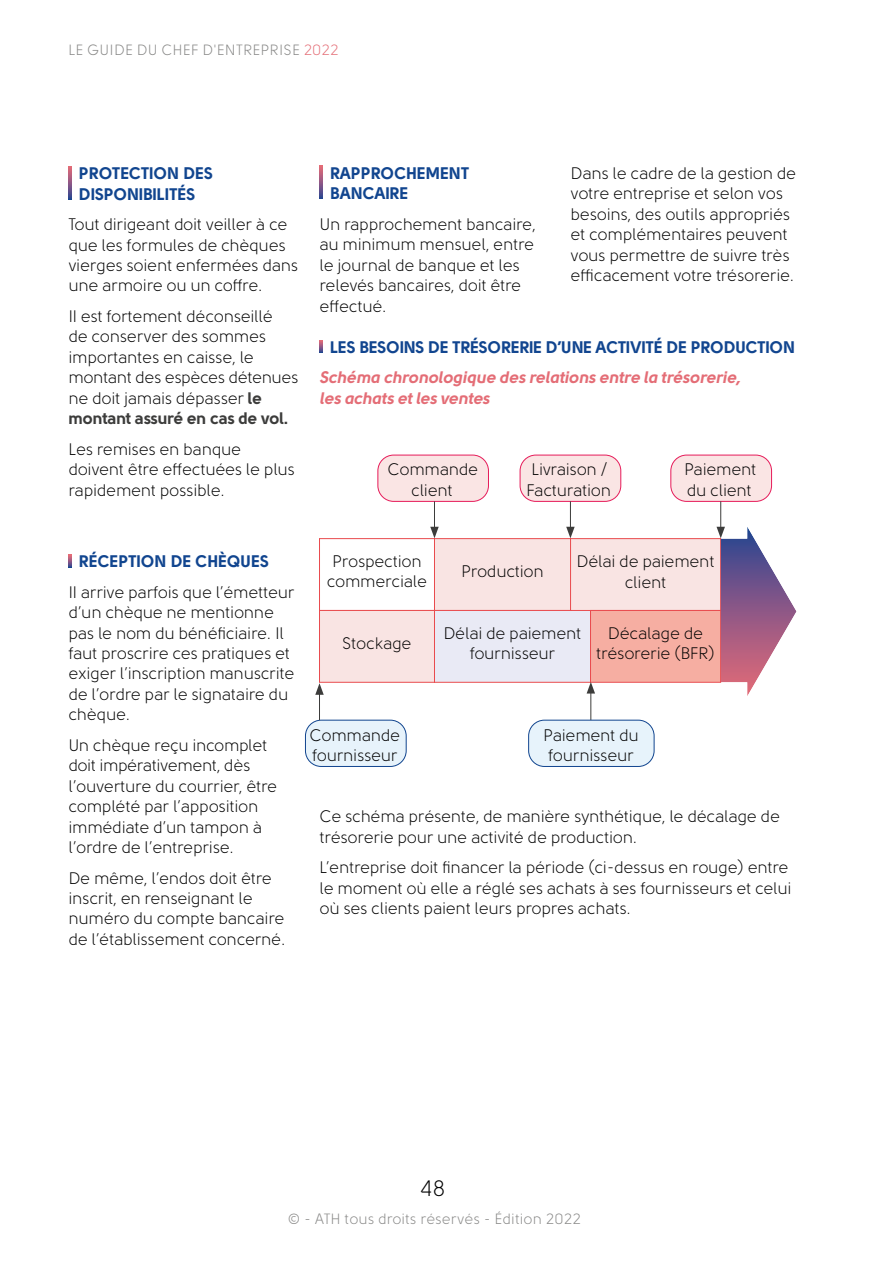
<style>
.page{position:relative;width:869px;height:1263px;background:#fff}
.page>*{position:absolute;margin:0;border:0;box-sizing:border-box;transform-origin:0 0}
.t1{font:22.35px "Solomon Sans Book";color:#000}
.t2{font:16.65px/20.4px "Solomon Sans Book";letter-spacing:-.02em;color:#000}
.t3{font:16.65px/20.4px "Solomon Sans Bold";letter-spacing:-.02em;color:#11458f}
.t4{font:16.65px/20.4px "Solomon Sans Bold Italic";letter-spacing:-.015em;color:#e46d76}
.t5{font:16.65px "Solomon Sans Bold";letter-spacing:-.02em;color:#3c3c3b}
.t6{font:14.85px "Solomon Sans Book";letter-spacing:.005em;color:#878786}
.s1{color:#e46d76}
.s2{font-family:"Solomon Sans Bold";color:#3c3c3b}
</style>
<div class="page">
<div style="left:319px;top:538px;width:115px;height:73px;border:1px solid #e94b4e"></div>
<div style="left:319px;top:610px;width:115px;height:72px;background:#f9e4e3"></div>
<div style="left:319px;top:610px;width:115px;height:73px;border:1px solid #e94b4e"></div>
<div style="left:434px;top:539px;width:136px;height:71px;background:#f9e4e3"></div>
<div style="left:434px;top:538px;width:136px;height:73px;border:1px solid #e94b4e"></div>
<div style="left:434px;top:610px;width:156px;height:72px;background:#e9eaf5"></div>
<div style="left:434px;top:610px;width:156px;height:73px;border:1px solid #e94b4e"></div>
<div style="left:570px;top:539px;width:150px;height:71px;background:#f9e4e3"></div>
<div style="left:570px;top:538px;width:150px;height:73px;border:1px solid #e94b4e"></div>
<div style="left:590px;top:610px;width:130px;height:72px;background:#f6aea2"></div>
<div style="left:590px;top:610px;width:130px;height:73px;border:1px solid #e94b4e"></div>
<div style="left:378px;top:455px;width:110px;height:46px;background:#fae5e4;border-radius:16px"></div>
<div style="left:377px;top:455px;width:111px;height:47px;border:1px solid #e61c5a;border-radius:16px"></div>
<div style="left:520px;top:455px;width:100px;height:46px;background:#fae5e4;border-radius:16px"></div>
<div style="left:519px;top:455px;width:102px;height:47px;border:1px solid #e61c5a;border-radius:16px"></div>
<div style="left:670px;top:455px;width:101px;height:46px;background:#fae5e4;border-radius:16px"></div>
<div style="left:670px;top:455px;width:101px;height:47px;border:1px solid #e61c5a;border-radius:16px"></div>
<svg style="left:430px;top:501px;width:8px;height:37px"></svg>
<svg style="left:566px;top:501px;width:8px;height:37px"></svg>
<svg style="left:716px;top:501px;width:80px;height:195px"></svg>
<div style="left:305px;top:720px;width:101px;height:46px;background:#e7f3fb;border-radius:16px"></div>
<div style="left:305px;top:720px;width:101px;height:47px;border:1px solid #11458f;border-radius:16px"></div>
<svg style="left:315px;top:683px;width:8px;height:37px"></svg>
<svg style="left:586px;top:682px;width:9px;height:38px"></svg>
<div style="left:528px;top:720px;width:126px;height:46px;background:#e7f3fb;border-radius:16px"></div>
<div style="left:528px;top:720px;width:126px;height:47px;border:1px solid #11458f;border-radius:16px"></div>
<svg style="left:68px;top:166px;width:4px;height:33px"></svg>
<svg style="left:319px;top:340px;width:4px;height:12px"></svg>
<svg style="left:68px;top:555px;width:4px;height:12px"></svg>
<svg style="left:319px;top:166px;width:4px;height:33px"></svg>
<p class="t6" style="left:68px;top:41px;width:272px">LE GUIDE DU CHEF D'ENTREPRISE <span class="s1">2022</span></p>
<p class="t3" style="left:79px;top:163px;width:136px">PROTECTION DES<br>DISPONIBILITÉS</p>
<p class="t2" style="left:68px;top:215px;width:231px">Tout dirigeant doit veiller à ce que les formules de chèques vierges soient enfermées dans une armoire ou un coffre.</p>
<p class="t2" style="left:68px;top:306px;width:231px">II est fortement déconseillé<br>de conserver des sommes importantes en caisse, le montant des espèces détenues ne doit jamais dépasser <span class="s2">le</span></p>
<p class="t5" style="left:68px;top:409px;width:221px">montant assuré en cas de vol.</p>
<p class="t2" style="left:68px;top:439px;width:228px">Les remises en banque doivent être effectuées le plus rapidement possible.</p>
<p class="t3" style="left:330px;top:163px;width:141px">RAPPROCHEMENT<br>BANCAIRE</p>
<p class="t2" style="left:319px;top:214px;width:218px">Un rapprochement bancaire, au minimum mensuel, entre le journal de banque et les relevés bancaires, doit être effectué.</p>
<p class="t2" style="left:570px;top:163px;width:227px">Dans le cadre de la gestion de votre entreprise et selon vos besoins, des outils appropriés et complémentaires peuvent vous permettre de suivre très efficacement votre trésorerie.</p>
<p class="t3" style="left:330px;top:337px;width:466px">LES BESOINS DE TRÉSORERIE D’UNE ACTIVITÉ DE PRODUCTION</p>
<p class="t4" style="left:319px;top:367px;width:422px">Schéma chronologique des relations entre la trésorerie, les achats et les ventes</p>
<p class="t2" style="left:387px;top:460px;width:92px;text-align:center">Commande client</p>
<p class="t2" style="left:526px;top:460px;width:87px;text-align:center">Livraison /<br>Facturation</p>
<p class="t2" style="left:684px;top:460px;width:74px">Paiement du client</p>
<p class="t3" style="left:79px;top:551px;width:192px">RÉCEPTION DE CHÈQUES</p>
<p class="t2" style="left:68px;top:582px;width:227px">II arrive parfois que l’émetteur d’un chèque ne mentionne pas le nom du bénéficiaire. Il faut proscrire ces pratiques et exiger l’inscription manuscrite de l’ordre par le signataire du chèque.</p>
<p class="t2" style="left:68px;top:735px;width:210px">Un chèque reçu incomplet doit impérativement, dès l’ouverture du courrier, être complété par l’apposition immédiate d’un tampon à l’ordre de l’entreprise.</p>
<p class="t2" style="left:68px;top:868px;width:218px">De même, l’endos doit être inscrit, en renseignant le numéro du compte bancaire de l’établissement concerné.</p>
<p class="t2" style="left:327px;top:551px;width:102px;text-align:center">Prospection commerciale</p>
<p class="t2" style="left:342px;top:633px;width:71px">Stockage</p>
<p class="t2" style="left:576px;top:552px;width:139px;text-align:center">Délai de paiement client</p>
<p class="t2" style="left:596px;top:623px;width:120px;text-align:center">Décalage de trésorerie (BFR)</p>
<p class="t2" style="left:461px;top:562px;width:84px">Production</p>
<p class="t2" style="left:443px;top:623px;width:139px;text-align:center">Délai de paiement fournisseur</p>
<p class="t2" style="left:309px;top:725px;width:92px">Commande fournisseur</p>
<p class="t2" style="left:543px;top:725px;width:97px;text-align:center">Paiement du fournisseur</p>
<p class="t2" style="left:319px;top:807px;width:462px">Ce schéma présente, de manière synthétique, le décalage de trésorerie pour une activité de production.</p>
<p class="t2" style="left:319px;top:858px;width:473px">L’entreprise doit financer la période (ci-dessus en rouge) entre le moment où elle a réglé ses achats à ses fournisseurs et celui où ses clients paient leurs propres achats.</p>
<h1 class="t1" style="left:420px;top:1177px;width:27px">48</h1>
<p class="t6" style="left:288px;top:1212px;width:294px">© - ATH tous droits réservés - Édition 2022</p>
</div>
